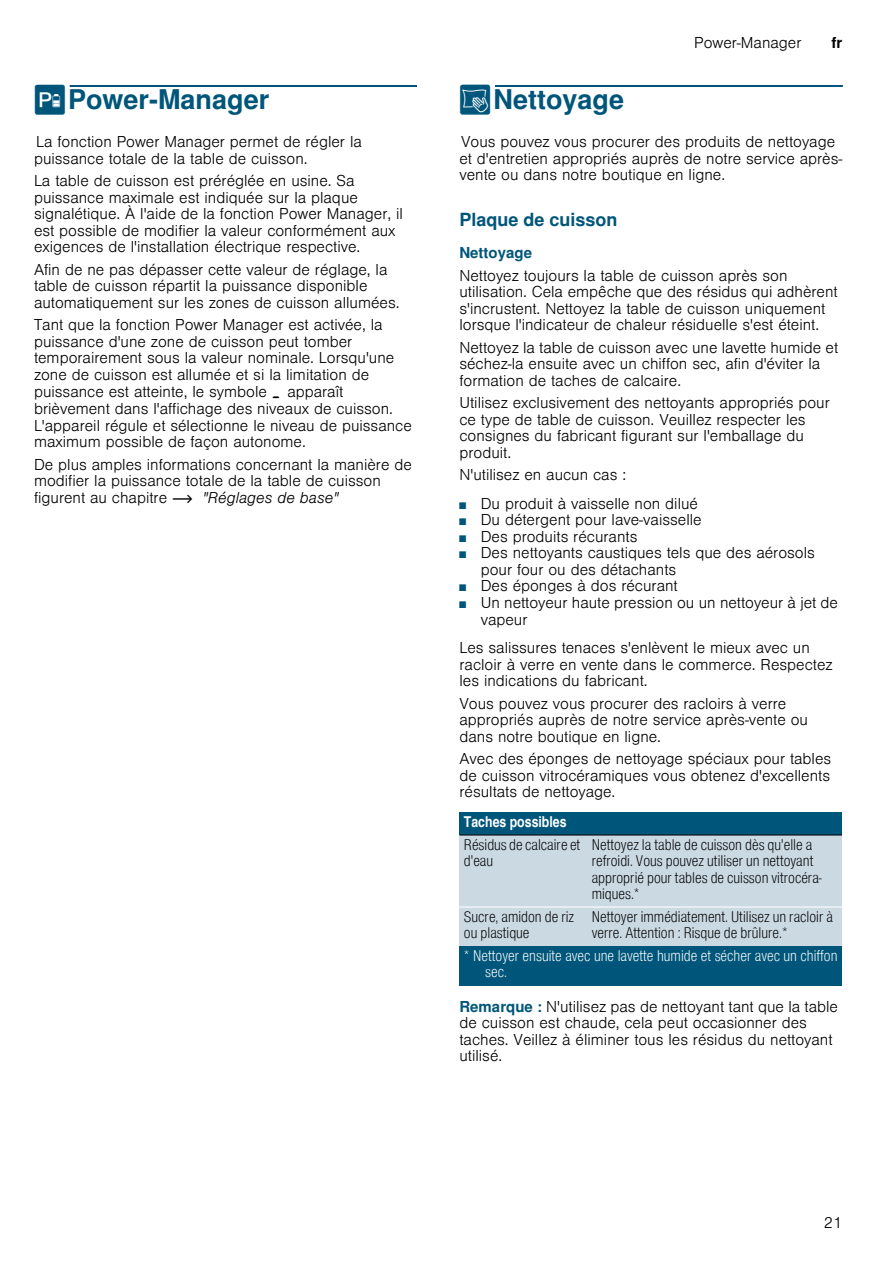
<style>
.page{position:relative;width:893px;height:1263px;background:#fff}
.page>*{position:absolute;margin:0;border:0;box-sizing:border-box;transform-origin:0 0}
.t1{font:700 27px "Nimbus San L";color:#00567a}
.t2{font:700 18px "Nimbus San L";color:#00567a}
.t3{font:300 15px/16.5px "Nimbus San L";color:#000}
.t4{font:15px/16.5px "Nimbus San L Lig Con";color:#000}
.t5{font:15px/16.5px "Nimbus San L Lig Con";color:#fff}
.t6{font:15px "Nimbus San L Bol Con";color:#fff}
.t7{font:700 15px "Nimbus San L";color:#00567a}
.t8{font:700 15px "Nimbus San L";color:#000}
.s1{font-family:"BSH Symb PG2";font-weight:400}
.s2{font-family:"BSH Symb All";font-weight:400;font-size:16.5px}
.s3{font-family:"BSH Symb PH1";font-weight:400}
.s4{font-style:italic}
.s5{font-size:9px;color:#00567a}
.s6{font-weight:700;color:#00567a}
</style>
<div class="page">
<div style="left:70px;top:85px;width:347px;height:2px;border:1px solid #00567a"></div>
<div style="left:495px;top:85px;width:347px;height:2px;border:1px solid #00567a"></div>
<div style="left:459px;top:812px;width:383px;height:23px;background:#00567a"></div>
<div style="left:459px;top:835px;width:128px;height:72px;background:#cbd9e3"></div>
<div style="left:587px;top:835px;width:255px;height:72px;background:#cbd9e3"></div>
<div style="left:459px;top:907px;width:128px;height:39px;background:#cbd9e3"></div>
<div style="left:587px;top:907px;width:255px;height:39px;background:#cbd9e3"></div>
<div style="left:459px;top:946px;width:383px;height:39px;background:#00567a"></div>
<hr style="left:459px;top:835px;width:383px;height:1px;background:#000">
<hr style="left:459px;top:906px;width:383px;height:1px;background:#fff">
<h1 class="t1" style="left:34px;top:83px;width:237px"><span class="s1">h</span>Power-Manager</h1>
<p class="t3" style="left:34px;top:132px;width:329px">La fonction Power Manager permet de régler la puissance totale de la table de cuisson.</p>
<p class="t3" style="left:34px;top:171px;width:370px">La table de cuisson est préréglée en usine. Sa puissance maximale est indiquée sur la plaque signalétique. À l'aide de la fonction Power Manager, il est possible de modifier la valeur conformément aux exigences de l'installation électrique respective.</p>
<p class="t3" style="left:34px;top:260px;width:367px">Afin de ne pas dépasser cette valeur de réglage, la table de cuisson répartit la puissance disponible automatiquement sur les zones de cuisson allumées.</p>
<p class="t3" style="left:34px;top:315px;width:379px">Tant que la fonction Power Manager est activée, la puissance d'une zone de cuisson peut tomber temporairement sous la valeur nominale. Lorsqu'une zone de cuisson est allumée et si la limitation de puissance est atteinte, le symbole <span class="s2">¬</span> apparaît brièvement dans l'affichage des niveaux de cuisson.<br>L'appareil régule et sélectionne le niveau de puissance maximum possible de façon autonome.</p>
<p class="t3" style="left:34px;top:455px;width:379px">De plus amples informations concernant la manière de modifier la puissance totale de la table de cuisson figurent au chapitre <span class="s3">~</span> <span class="s4">"Réglages de base"</span></p>
<p class="t3" style="left:694px;top:33px;width:109px">Power-Manager</p>
<p class="t8" style="left:831px;top:34px;width:12px">fr</p>
<h1 class="t1" style="left:459px;top:83px;width:166px"><span class="s1">D</span>Nettoyage</h1>
<p class="t3" style="left:459px;top:132px;width:384px">Vous pouvez vous procurer des produits de nettoyage et d'entretien appropriés auprès de notre service après&shy;vente ou dans notre boutique en ligne.</p>
<p class="t2" style="left:459px;top:208px;width:160px">Plaque de cuisson</p>
<p class="t7" style="left:459px;top:244px;width:74px">Nettoyage</p>
<p class="t3" style="left:459px;top:266px;width:380px">Nettoyez toujours la table de cuisson après son utilisation. Cela empêche que des résidus qui adhèrent s'incrustent. Nettoyez la table de cuisson uniquement lorsque l'indicateur de chaleur résiduelle s'est éteint.</p>
<p class="t3" style="left:459px;top:338px;width:380px">Nettoyez la table de cuisson avec une lavette humide et séchez-la ensuite avec un chiffon sec, afin d'éviter la formation de taches de calcaire.</p>
<p class="t3" style="left:459px;top:393px;width:372px">Utilisez exclusivement des nettoyants appropriés pour ce type de table de cuisson. Veuillez respecter les consignes du fabricant figurant sur l'emballage du produit.</p>
<p class="t3" style="left:459px;top:465px;width:168px">N'utilisez en aucun cas :</p>
<p class="t3" style="left:459px;top:494px;width:240px"><span class="s5">■</span> Du produit à vaisselle non dilué</p>
<p class="t3" style="left:459px;top:510px;width:244px"><span class="s5">■</span> Du détergent pour lave-vaisselle</p>
<p class="t3" style="left:459px;top:527px;width:179px"><span class="s5">■</span> Des produits récurants</p>
<p class="t3" style="left:480px;top:543px;width:335px;text-indent:-21px"><span class="s5">■</span> Des nettoyants caustiques tels que des aérosols pour four ou des détachants</p>
<p class="t3" style="left:459px;top:576px;width:220px"><span class="s5">■</span> Des éponges à dos récurant</p>
<p class="t3" style="left:480px;top:593px;width:359px;text-indent:-21px"><span class="s5">■</span> Un nettoyeur haute pression ou un nettoyeur à jet de vapeur</p>
<p class="t3" style="left:459px;top:638px;width:374px">Les salissures tenaces s'enlèvent le mieux avec un racloir à verre en vente dans le commerce. Respectez les indications du fabricant.</p>
<p class="t3" style="left:459px;top:693px;width:350px">Vous pouvez vous procurer des racloirs à verre appropriés auprès de notre service après-vente ou dans notre boutique en ligne.</p>
<p class="t3" style="left:459px;top:749px;width:373px;text-align:justify">Avec des éponges de nettoyage spéciaux pour tables de cuisson vitrocéramiques vous obtenez d'excellents résultats de nettoyage.</p>
<p class="t6" style="left:464px;top:812px;width:104px">Taches possibles</p>
<p class="t4" style="left:464px;top:835px;width:118px">Résidus de calcaire et d'eau</p>
<p class="t4" style="left:591px;top:835px;width:231px">Nettoyez la table de cuisson dès qu'elle a refroidi. Vous pouvez utiliser un nettoyant approprié pour tables de cuisson vitrocéra&shy;miques.*</p>
<p class="t4" style="left:464px;top:907px;width:112px">Sucre, amidon de riz ou plastique</p>
<p class="t4" style="left:591px;top:907px;width:243px">Nettoyer immédiatement. Utilisez un racloir à verre. Attention : Risque de brûlure.*</p>
<p class="t5" style="left:485px;top:946px;width:354px;text-indent:-21px">* Nettoyer ensuite avec une lavette humide et sécher avec un chiffon sec.</p>
<p class="t3" style="left:459px;top:996px;width:380px"><span class="s6">Remarque :</span> N'utilisez pas de nettoyant tant que la table de cuisson est chaude, cela peut occasionner des taches. Veillez à éliminer tous les résidus du nettoyant utilisé.</p>
<p class="t3" style="left:824px;top:1213px;width:20px">21</p>
</div>
